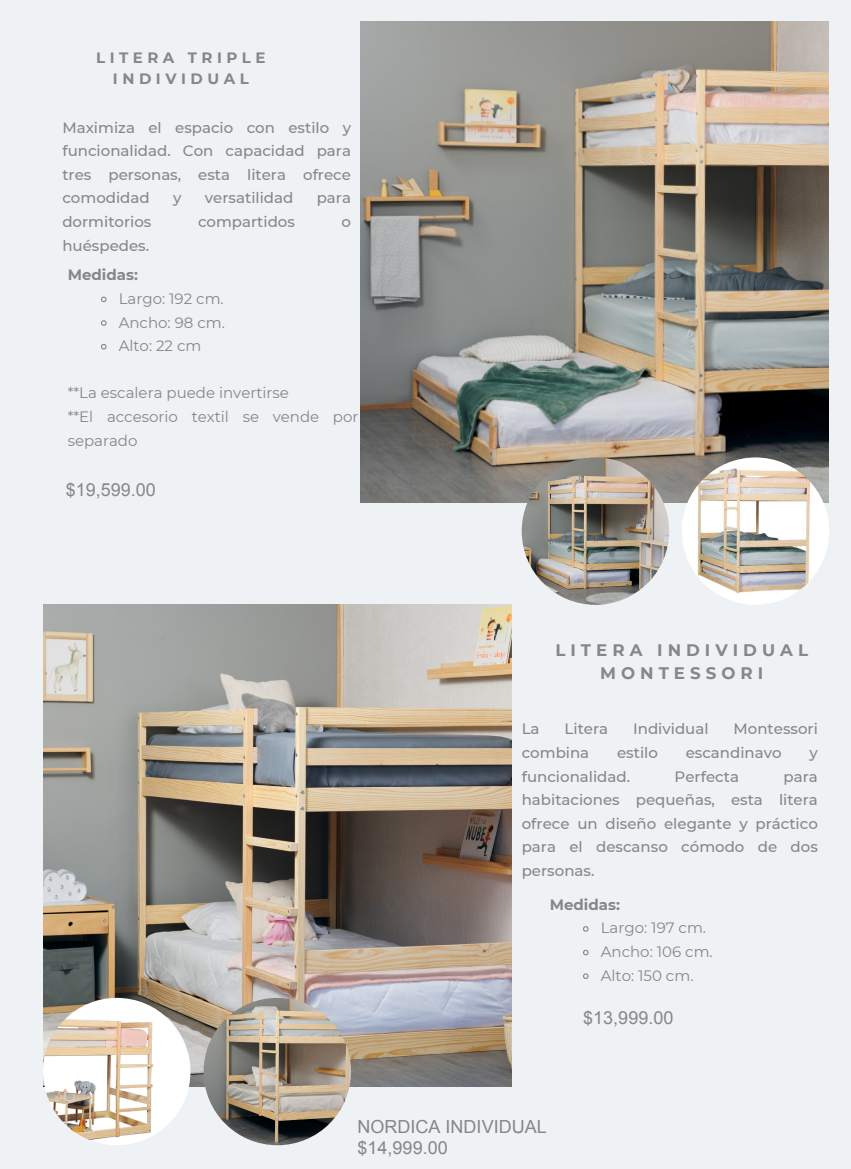
<style>
.page{position:relative;width:851px;height:1169px;background:#fff}
.page>*{position:absolute;margin:0;border:0;box-sizing:border-box;transform-origin:0 0}
.t1{font:18px/21.6px "Arial";color:#87868a}
.t2{font:18px "Arial";color:#87868a}
.t3{font:700 16.65px "Montserrat";letter-spacing:.3em;color:#87868a}
.t4{font:500 15px/23.7px "Montserrat";color:#87868a;text-align:justify}
.t5{font:15px/23.7px "Montserrat";color:#87868a}
.t6{font:700 15px "Montserrat";letter-spacing:.3em;color:#87868a}
.t7{font:700 15px "Montserrat";color:#87868a}
.s1{font-style:inherit}
</style>
<div class="page">
<div style="left:0;top:0;width:850px;height:1169px;background:#eef2f4"></div>
<img style="left:360px;top:21px;width:468px;height:482px">
<img style="left:521px;top:457px;width:148px;height:148px;border-radius:50%">
<img style="left:681px;top:457px;width:148px;height:148px;border-radius:50%">
<svg style="left:101px;top:296px;width:6px;height:7px"></svg>
<svg style="left:101px;top:320px;width:6px;height:6px"></svg>
<svg style="left:101px;top:343px;width:6px;height:7px"></svg>
<img style="left:43px;top:605px;width:468px;height:481px">
<img style="left:43px;top:998px;width:147px;height:147px;border-radius:50%">
<img style="left:204px;top:998px;width:147px;height:147px;border-radius:50%">
<svg style="left:583px;top:926px;width:6px;height:6px"></svg>
<svg style="left:583px;top:949px;width:6px;height:7px"></svg>
<svg style="left:583px;top:973px;width:6px;height:6px"></svg>
<p class="t6" style="left:96px;top:49px;width:171px">LITERA TRIPLE</p>
<p class="t6" style="left:113px;top:69px;width:137px">INDIVIDUAL</p>
<p class="t4" style="left:62px;top:115px;width:290px">Maximiza el espacio con estilo y funcionalidad. Con capacidad para tres personas, esta litera ofrece comodidad</p>
<p class="t4" style="left:173px;top:186px;width:10px">y</p>
<p class="t4" style="left:205px;top:186px;width:90px">versatilidad</p>
<p class="t4" style="left:317px;top:186px;width:36px">para</p>
<p class="t4" style="left:62px;top:210px;width:91px">dormitorios</p>
<p class="t4" style="left:198px;top:210px;width:98px">compartidos</p>
<p class="t4" style="left:341px;top:210px;width:11px">o</p>
<p class="t4" style="left:62px;top:233px;width:88px">huéspedes.</p>
<p class="t7" style="left:68px;top:266px;width:72px">Medidas:</p>
<p class="t5" style="left:119px;top:287px;width:107px">Largo: 192 cm.</p>
<p class="t5" style="left:119px;top:310px;width:108px">Ancho: 98 cm.</p>
<p class="t5" style="left:119px;top:334px;width:84px">Alto: 22 cm</p>
<p class="t5" style="left:68px;top:381px;width:223px">**La escalera puede invertirse</p>
<p class="t5" style="left:68px;top:405px;width:292px">**El accesorio textil se vende por separado</p>
<p class="t2" style="left:66px;top:478px;width:92px">$<span class="s1">19</span>,<span class="s1">5</span>99.00</p>
<p class="t3" style="left:555px;top:640px;width:254px">LITERA INDIVIDUAL</p>
<p class="t3" style="left:600px;top:663px;width:164px">MONTESSORI</p>
<p class="t4" style="left:521px;top:717px;width:19px">La</p>
<p class="t4" style="left:564px;top:717px;width:45px">Litera</p>
<p class="t4" style="left:633px;top:717px;width:77px">Individual</p>
<p class="t4" style="left:733px;top:717px;width:86px">Montessori</p>
<p class="t4" style="left:521px;top:741px;width:69px">combina</p>
<p class="t4" style="left:617px;top:741px;width:42px">estilo</p>
<p class="t4" style="left:685px;top:741px;width:97px">escandinavo</p>
<p class="t4" style="left:809px;top:741px;width:10px">y</p>
<p class="t4" style="left:521px;top:764px;width:110px">funcionalidad.</p>
<p class="t4" style="left:674px;top:764px;width:66px">Perfecta</p>
<p class="t4" style="left:521px;top:764px;width:298px;text-indent:262px">para habitaciones pequeñas, esta litera ofrece un diseño elegante y práctico para el descanso cómodo de dos personas.</p>
<p class="t7" style="left:549px;top:895px;width:72px">Medidas:</p>
<p class="t5" style="left:600px;top:916px;width:107px">Largo: 197 cm.</p>
<p class="t5" style="left:600px;top:940px;width:113px">Ancho: 106 cm.</p>
<p class="t5" style="left:600px;top:963px;width:94px">Alto: 150 cm.</p>
<p class="t1" style="left:357px;top:1116px;width:191px">NORDICA INDIVIDUAL <span class="s1">$</span>14<span class="s1">,</span>9<span class="s1">99.00</span></p>
<p class="t2" style="left:583px;top:1006px;width:92px">$<span class="s1">1</span>3,<span class="s1">9</span>99.00</p>
</div>
